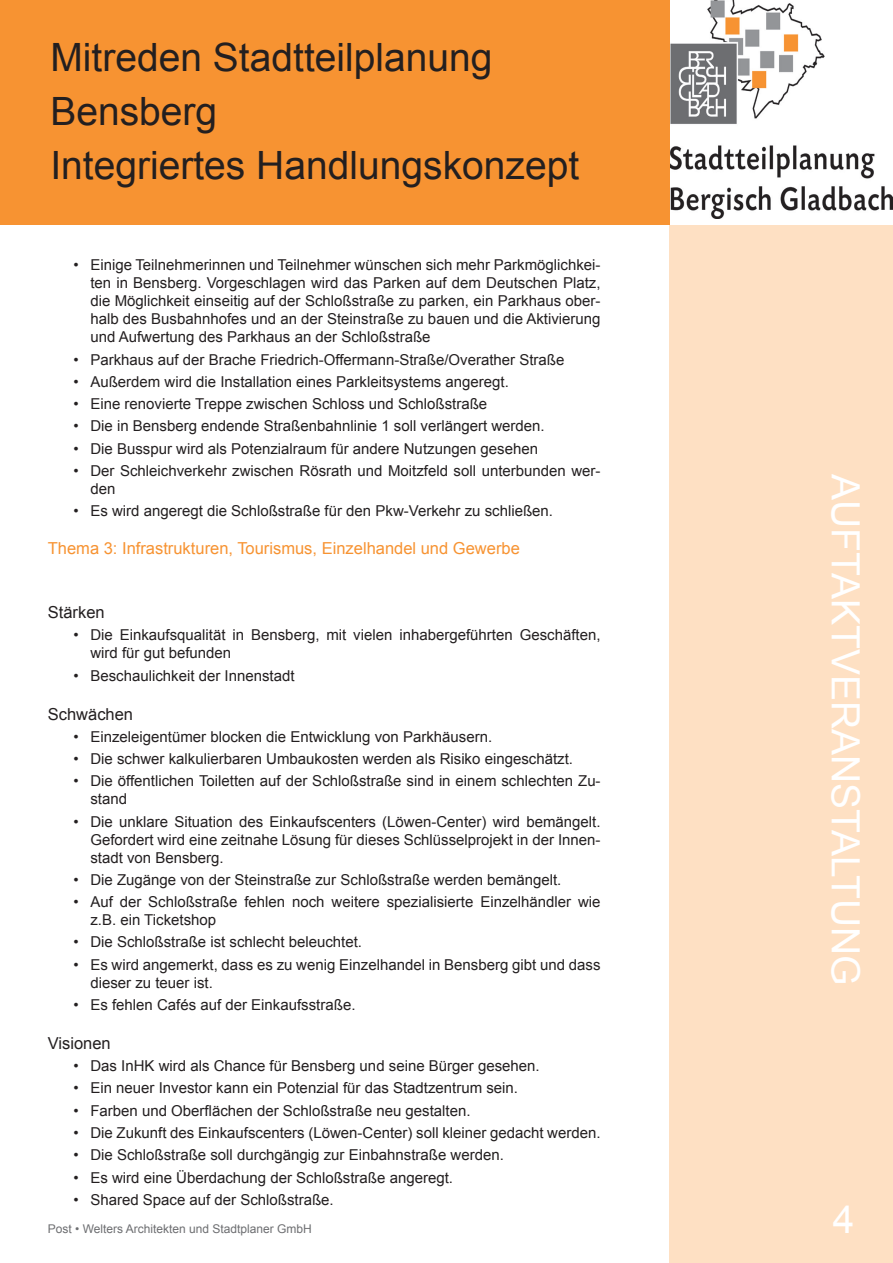
<style>
.page{position:relative;width:893px;height:1263px;background:#fff}
.page>*{position:absolute;margin:0;border:0;box-sizing:border-box;transform-origin:0 0}
.t1{font:39px/54px "Arial";color:#231f20}
.t2{font:39px "Arial";color:#fff}
.Unterüberschrift{font:16.5px "Arial";color:#f79332}
.Stärken_Schwächen_Vi{font:16.5px "Arial";color:#231f20}
.t3{font:15px/18px "Arial";color:#231f20}
.t4{font:12px "Arial";color:#6d6e71}
</style>
<div class="page">
<div style="left:670px;top:225px;width:223px;height:1038px;background:#fee0c3"></div>
<img style="left:670px;top:0;width:223px;height:218px">
<div style="left:0;top:0;width:670px;height:225px;background:#f79332"></div>
<h1 class="t1" style="left:50px;top:31px;width:530px">Mitreden Stadtteilplanung<br>Bensberg<br>Integriertes Handlungskonzept</h1>
<p class="t3" style="left:90px;top:256px;width:512px;text-align:justify;text-indent:-17px">• Einige Teilnehmerinnen und Teilnehmer wünschen sich mehr Parkmöglichkei&shy;ten in Bensberg. Vorgeschlagen wird das Parken auf dem Deutschen Platz, die Möglichkeit einseitig auf der Schloßstraße zu parken, ein Parkhaus ober&shy;halb des Busbahnhofes und an der Steinstraße zu bauen und die Aktivierung und Aufwertung des Parkhaus an der Schloßstraße</p>
<p class="t3" style="left:73px;top:350px;width:493px">• Parkhaus auf der Brache Friedrich-Offermann-Straße/Overather Straße</p>
<p class="t3" style="left:73px;top:373px;width:437px">• Außerdem wird die Installation eines Parkleitsystems angeregt.</p>
<p class="t3" style="left:73px;top:395px;width:415px">• Eine renovierte Treppe zwischen Schloss und Schloßstraße</p>
<p class="t3" style="left:73px;top:417px;width:473px">• Die in Bensberg endende Straßenbahnlinie 1 soll verlängert werden.</p>
<p class="t3" style="left:73px;top:439px;width:466px">• Die Busspur wird als Potenzialraum für andere Nutzungen gesehen</p>
<p class="t3" style="left:90px;top:462px;width:512px;text-indent:-17px">• Der Schleichverkehr zwischen Rösrath und Moitzfeld soll unterbunden wer&shy;den</p>
<p class="t3" style="left:73px;top:502px;width:481px">• Es wird angeregt die Schloßstraße für den Pkw-Verkehr zu schließen.</p>
<p class="Unterüberschrift" style="left:48px;top:537px;width:473px">Thema 3: Infrastrukturen, Tourismus, Einzelhandel und Gewerbe</p>
<p class="Stärken_Schwächen_Vi" style="left:48px;top:601px;width:58px">Stärken</p>
<p class="t3" style="left:90px;top:626px;width:512px;text-indent:-17px">• Die Einkaufsqualität in Bensberg, mit vielen inhabergeführten Geschäften, wird für gut befunden</p>
<p class="t3" style="left:73px;top:666px;width:223px">• Beschaulichkeit der Innenstadt</p>
<p class="Stärken_Schwächen_Vi" style="left:48px;top:703px;width:87px">Schwächen</p>
<p class="t3" style="left:73px;top:728px;width:420px">• Einzeleigentümer blocken die Entwicklung von Parkhäusern.</p>
<p class="t3" style="left:73px;top:750px;width:501px">• Die schwer kalkulierbaren Umbaukosten werden als Risiko eingeschätzt.</p>
<p class="t3" style="left:90px;top:772px;width:512px;text-indent:-17px">• Die öffentlichen Toiletten auf der Schloßstraße sind in einem schlechten Zu&shy;stand</p>
<p class="t3" style="left:90px;top:812px;width:512px;text-align:justify;text-indent:-17px">• Die unklare Situation des Einkaufscenters (Löwen-Center) wird bemängelt.<br>Gefordert wird eine zeitnahe Lösung für dieses Schlüsselprojekt in der Innen&shy;stadt von Bensberg.</p>
<p class="t3" style="left:73px;top:871px;width:490px">• Die Zugänge von der Steinstraße zur Schloßstraße werden bemängelt.</p>
<p class="t3" style="left:90px;top:893px;width:512px;text-indent:-17px">• Auf der Schloßstraße fehlen noch weitere spezialisierte Einzelhändler wie z.B. ein Ticketshop</p>
<p class="t3" style="left:73px;top:933px;width:290px">• Die Schloßstraße ist schlecht beleuchtet.</p>
<p class="t3" style="left:90px;top:955px;width:512px;text-indent:-17px">• Es wird angemerkt, dass es zu wenig Einzelhandel in Bensberg gibt und dass dieser zu teuer ist.</p>
<p class="t3" style="left:73px;top:996px;width:284px">• Es fehlen Cafés auf der Einkaufsstraße.</p>
<p class="Stärken_Schwächen_Vi" style="left:48px;top:1032px;width:64px">Visionen</p>
<p class="t3" style="left:73px;top:1057px;width:468px">• Das InHK wird als Chance für Bensberg und seine Bürger gesehen.</p>
<p class="t3" style="left:73px;top:1079px;width:446px">• Ein neuer Investor kann ein Potenzial für das Stadtzentrum sein.</p>
<p class="t3" style="left:73px;top:1101px;width:399px">• Farben und Oberflächen der Schloßstraße neu gestalten.</p>
<p class="t3" style="left:73px;top:1124px;width:529px">• Die Zukunft des Einkaufscenters (Löwen-Center) soll kleiner gedacht werden.</p>
<p class="t3" style="left:73px;top:1146px;width:432px">• Die Schloßstraße soll durchgängig zur Einbahnstraße werden.</p>
<p class="t3" style="left:73px;top:1168px;width:381px">• Es wird eine Überdachung der Schloßstraße angeregt.</p>
<p class="t3" style="left:73px;top:1190px;width:262px">• Shared Space auf der Schloßstraße.</p>
<p class="t4" style="left:48px;top:1221px;width:266px">Post • Welters Architekten und Stadtplaner GmbH</p>
<h1 class="t2" style="left:871px;top:474px;width:513px;rotate:90deg">AUFTAKTVERANSTALTUNG</h1>
<h1 class="t2" style="left:833px;top:1194px;width:23px">4</h1>
</div>
